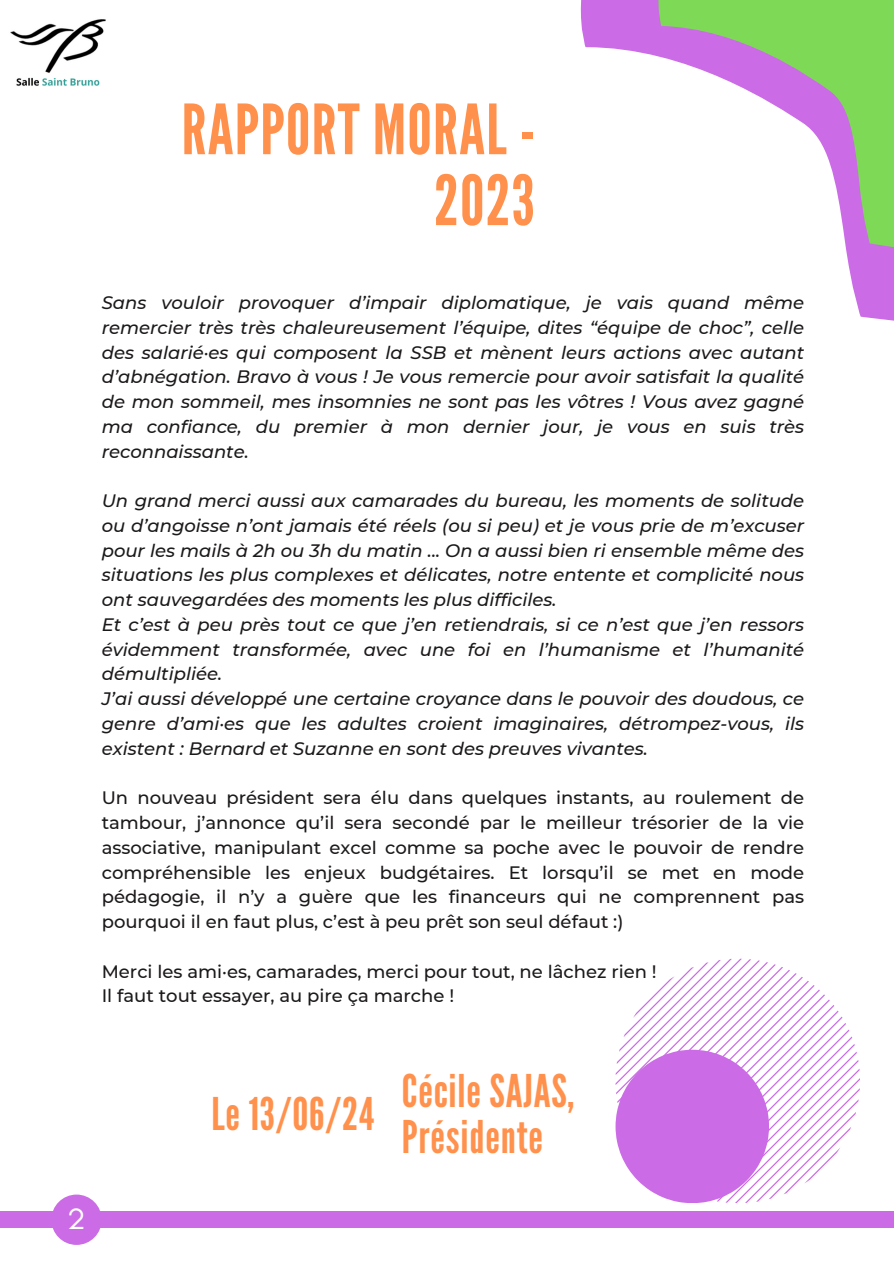
<style>
.page{position:relative;width:894px;height:1264px;background:#fff}
.page>*{position:absolute;margin:0;border:0;box-sizing:border-box;transform-origin:0 0}
.t1{font:69px/70.8px "League Gothic";letter-spacing:.02em;color:#ff914d;text-align:right}
.t2{font:45px/46.2px "League Gothic";letter-spacing:.02em;color:#ff914d}
.t3{font:30px "Glacial Indifference";color:#fff}
.t4{font:italic 500 18px/24.8px "Montserrat";color:#1c191a;text-align:justify}
.t5{font:500 18px/24.8px "Montserrat";color:#1c191a;text-align:justify}
</style>
<div class="page">
<div style="left:0;top:1211px;width:893px;height:16px;background:#cb6ce6"></div>
<svg style="left:580px;top:0;width:313px;height:321px"></svg>
<svg style="left:649px;top:0;width:244px;height:254px"></svg>
<div style="left:51px;top:1194px;width:51px;height:50px;background:#cb6ce6;border-radius:50%"></div>
<svg style="left:615px;top:958px;width:244px;height:245px"></svg>
<img style="left:10px;top:19px;width:96px;height:67px">
<h3 class="t1" style="left:181px;top:96px;width:354px">RAPPORT MORAL -<br>2023</h3>
<p class="t4" style="left:102px;top:290px;width:703px">Sans vouloir provoquer d’impair diplomatique, je vais quand même remercier très très chaleureusement l’équipe, dites “équipe de choc”, celle des salarié·es qui composent la SSB et mènent leurs actions avec autant d’abnégation. Bravo à vous ! Je vous remercie pour avoir satisfait la qualité de mon sommeil, mes insomnies ne sont pas les vôtres ! Vous avez gagné ma confiance, du premier à mon dernier jour, je vous en suis très reconnaissante.</p>
<h1 class="t4" style="left:102px;top:488px;width:703px;text-align:left">Un grand merci aussi aux camarades du bureau, les moments de solitude ou d’angoisse n’ont jamais été réels (ou si peu) et je vous prie de m’excuser pour les mails à 2h ou 3h du matin ... On a aussi bien ri ensemble même des situations les plus complexes et délicates, notre entente et complicité nous ont sauvegardées des moments les plus difficiles.<br>Et c’est à peu près tout ce que j’en retiendrais, si ce n’est que j’en ressors évidemment transformée, avec une foi en l’humanisme et l’humanité démultipliée.<br>J’ai aussi développé une certaine croyance dans le pouvoir des doudous, ce genre d’ami·es que les adultes croient imaginaires, détrompez-vous, ils existent : Bernard et Suzanne en sont des preuves vivantes.</h1>
<h3 class="t5" style="left:102px;top:785px;width:703px">Un nouveau président sera élu dans quelques instants, au roulement de tambour, j’annonce qu’il sera secondé par le meilleur trésorier de la vie associative, manipulant excel comme sa poche avec le pouvoir de rendre compréhensible les enjeux budgétaires. Et lorsqu’il se met en mode pédagogie, il n’y a guère que les financeurs qui ne comprennent pas pourquoi il en faut plus, c’est à peu prêt son seul défaut :)</h3>
<h3 class="t5" style="left:102px;top:958px;width:556px">Merci les ami·es, camarades, merci pour tout, ne lâchez rien !<br>Il faut tout essayer, au pire ça marche !</h3>
<p class="t3" style="left:67px;top:1200px;width:20px">2</p>
<p class="t2" style="left:211px;top:1091px;width:164px">Le 13/06/24</p>
<h3 class="t2" style="left:402px;top:1068px;width:174px">Cécile SAJAS,<br>Présidente</h3>
</div>
